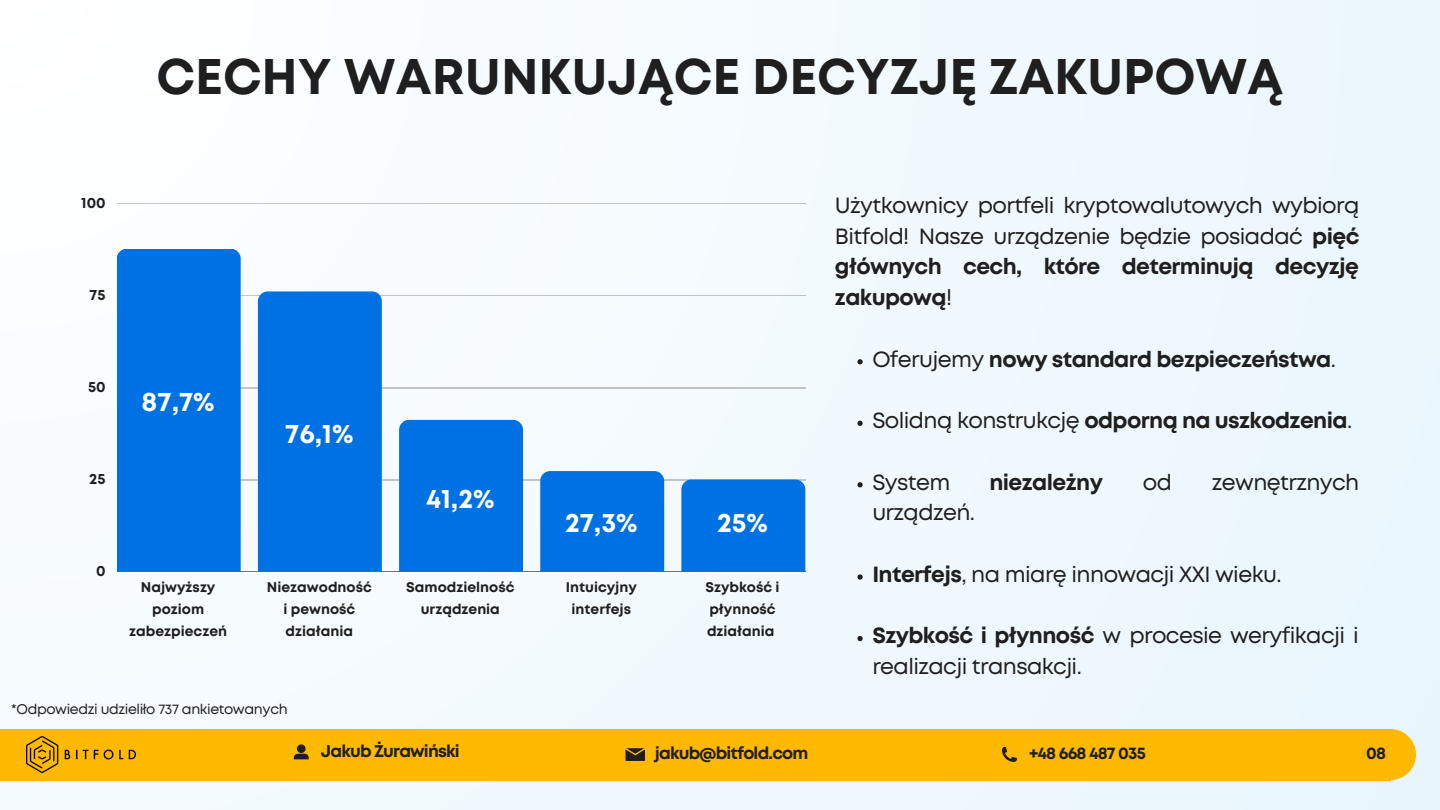
<style>
.page{position:relative;width:1440px;height:810px;background:#f2fafe}
.page>*{position:absolute;margin:0;border:0;box-sizing:border-box;transform-origin:0 0}
.t1{font:700 50px "Mont";color:#1f1f1f}
.t2{font:700 27px "Mont";color:#fff}
.t3{font:22px/30.8px "Mont";letter-spacing:-.025em;color:#1f1f1f}
.t4{font:700 22px "Mont";letter-spacing:-.025em;color:#1f1f1f}
.t5{font:700 17px "Mont";letter-spacing:-.045em;color:#1f1f1f}
.t6{font:700 15px "Mont";color:#1f1f1f}
.t7{font:700 14px/21.8px "Mont";color:#1f1f1f;text-align:center}
.t8{font:14px "Mont";letter-spacing:-.025em;color:#1f1f1f}
.s1{font-weight:700}
.s2{font-weight:400}
</style>
<div class="page">
<svg style="left:857px;top:359px;width:6px;height:5px"></svg>
<svg style="left:857px;top:421px;width:6px;height:5px"></svg>
<svg style="left:857px;top:482px;width:6px;height:5px"></svg>
<svg style="left:857px;top:574px;width:6px;height:6px"></svg>
<svg style="left:857px;top:636px;width:6px;height:5px"></svg>
<hr style="left:117px;top:203px;width:688px;height:1px;background:#1f1f1f">
<hr style="left:117px;top:295px;width:688px;height:1px;background:#1f1f1f">
<hr style="left:117px;top:388px;width:688px;height:1px;background:#1f1f1f">
<hr style="left:117px;top:480px;width:688px;height:1px;background:#1f1f1f">
<hr style="left:117px;top:572px;width:688px;height:1px;background:#1f1f1f">
<div style="left:117px;top:249px;width:124px;height:323px;background:#0071e3"></div>
<div style="left:258px;top:291px;width:124px;height:281px;background:#0071e3"></div>
<div style="left:399px;top:420px;width:124px;height:152px;background:#0071e3"></div>
<div style="left:540px;top:471px;width:124px;height:101px;background:#0071e3"></div>
<div style="left:681px;top:480px;width:124px;height:92px;background:#0071e3"></div>
<div style="left:0;top:729px;width:1390px;height:51px;background:#ffb901"></div>
<div style="left:1365px;top:729px;width:51px;height:51px;background:#ffb901;border-radius:50%"></div>
<svg style="left:294px;top:744px;width:15px;height:15px"></svg>
<svg style="left:625px;top:748px;width:20px;height:13px"></svg>
<svg style="left:1002px;top:747px;width:15px;height:15px"></svg>
<img style="left:27px;top:736px;width:108px;height:36px">
<h1 class="t1" style="left:157px;top:58px;width:1128px">CECHY WARUNKUJĄCE DECYZJĘ ZAKUPOWĄ</h1>
<p class="t6" style="left:81px;top:197px;width:26px">100</p>
<p class="t6" style="left:90px;top:289px;width:18px">75</p>
<p class="t6" style="left:88px;top:381px;width:19px">50</p>
<p class="t6" style="left:89px;top:473px;width:18px">25</p>
<p class="t2" style="left:142px;top:391px;width:75px">87,7%</p>
<p class="t6" style="left:96px;top:565px;width:11px">0</p>
<p class="t7" style="left:129px;top:578px;width:99px">Najwyższy poziom zabezpieczeń</p>
<p class="t2" style="left:285px;top:423px;width:70px">76,1%</p>
<p class="t2" style="left:426px;top:488px;width:70px">41,2%</p>
<p class="t2" style="left:565px;top:512px;width:74px">27,3%</p>
<p class="t2" style="left:717px;top:512px;width:52px">25%</p>
<p class="t7" style="left:267px;top:578px;width:106px">Niezawodność i pewność działania</p>
<p class="t7" style="left:406px;top:578px;width:110px">Samodzielność urządzenia</p>
<p class="t7" style="left:566px;top:578px;width:72px">Intuicyjny interfejs</p>
<p class="t7" style="left:705px;top:578px;width:76px;text-align:left">Szybkość i płynność działania</p>
<p class="t3" style="left:835px;top:191px;width:526px;text-align:justify">Użytkownicy portfeli kryptowalutowych wybiorą Bitfold! Nasze urządzenie będzie posiadać <span class="s1">pięć głównych cech, które determinują decyzję zakupową</span>!</p>
<p class="t4" style="left:872px;top:351px;width:465px"><span class="s2">Oferujemy</span> nowy standard bezpieczeństwa<span class="s2">.</span></p>
<p class="t4" style="left:872px;top:412px;width:481px"><span class="s2">Solidną konstrukcję</span> odporną na uszkodzenia<span class="s2">.</span></p>
<p class="t3" style="left:872px;top:468px;width:79px">System</p>
<p class="t4" style="left:989px;top:474px;width:115px">niezależny</p>
<p class="t3" style="left:1143px;top:468px;width:31px">od</p>
<p class="t3" style="left:1212px;top:468px;width:149px">zewnętrznych</p>
<p class="t3" style="left:872px;top:499px;width:104px">urządzeń.</p>
<p class="t3" style="left:872px;top:560px;width:411px"><span class="s1">Interfejs</span>, na miarę innowacji XXI wieku.</p>
<p class="t3" style="left:872px;top:622px;width:488px"><span class="s1">Szybkość i płynność</span> w procesie weryfikacji i realizacji transakcji.</p>
<p class="t8" style="left:11px;top:704px;width:278px">*Odpowiedzi udzieliło 737 ankietowanych</p>
<p class="t5" style="left:321px;top:744px;width:140px">Jakub Żurawiński</p>
<p class="t5" style="left:655px;top:747px;width:155px">jakub@bitfold.com</p>
<p class="t5" style="left:1029px;top:747px;width:118px">+48 668 487 035</p>
<p class="t5" style="left:1366px;top:747px;width:21px">08</p>
</div>
